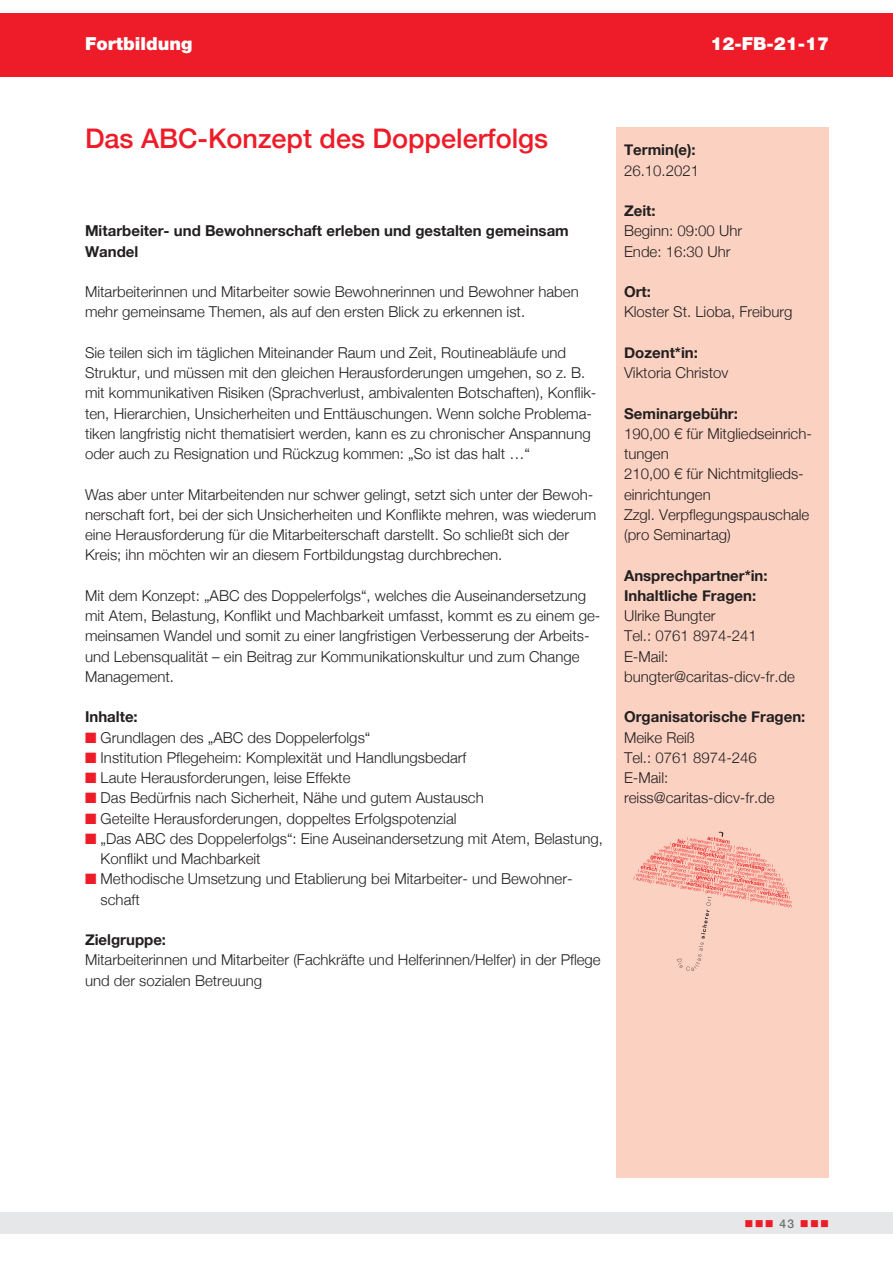
<style>
.page{position:relative;width:893px;height:1263px;background:#fff}
.page>*{position:absolute;margin:0;border:0;box-sizing:border-box;transform-origin:0 0}
.t1{font:500 27px "Helvetica Neue";color:#ee1c28}
.t2{font:900 18px "Helvetica Neue";color:#fff}
.t3{font:300 15px/20.2px "Helvetica Neue";color:#231f20}
.t4{font:700 15px/20.2px "Helvetica Neue";color:#231f20}
.t5{font:500 12px "Helvetica Neue";color:#6c6d70}
.s1{color:#ee1c28}
</style>
<div class="page">
<div style="left:0;top:1212px;width:893px;height:21px;background:#e6e7e9"></div>
<div style="left:0;top:13px;width:893px;height:64px;background:#ee1c28"></div>
<div style="left:617px;top:128px;width:212px;height:1050px;background:#fbd2c2"></div>
<img style="left:677px;top:910px;width:33px;height:61px">
<img style="left:633px;top:831px;width:159px;height:79px">
<p class="t2" style="left:85px;top:32px;width:109px">Fortbildung</p>
<p class="t2" style="left:710px;top:32px;width:120px">12-FB-21-17</p>
<h1 class="t1" style="left:85px;top:116px;width:465px">Das ABC-Konzept des Doppelerfolgs</h1>
<p class="t4" style="left:85px;top:221px;width:485px">Mitarbeiter- und Bewohnerschaft erleben und gestalten gemeinsam<br>Wandel</p>
<p class="t3" style="left:85px;top:280px;width:495px">Mitarbeiterinnen und Mitarbeiter sowie Bewohnerinnen und Bewohner haben mehr gemeinsame Themen, als auf den ersten Blick zu erkennen ist.</p>
<p class="t3" style="left:85px;top:341px;width:513px">Sie teilen sich im täglichen Miteinander Raum und Zeit, Routineabläufe und Struktur, und müssen mit den gleichen Herausforderungen umgehen, so z. B. mit kommunikativen Risiken (Sprachverlust, ambivalenten Botschaften), Konflik&shy;ten, Hierarchien, Unsicherheiten und Enttäuschungen. Wenn solche Problema&shy;tiken langfristig nicht thematisiert werden, kann es zu chronischer Anspannung oder auch zu Resignation und Rückzug kommen: „So ist das halt …“</p>
<p class="t3" style="left:85px;top:483px;width:513px">Was aber unter Mitarbeitenden nur schwer gelingt, setzt sich unter der Bewoh&shy;nerschaft fort, bei der sich Unsicherheiten und Konflikte mehren, was wiederum eine Herausforderung für die Mitarbeiterschaft darstellt. So schließt sich der Kreis; ihn möchten wir an diesem Fortbildungstag durchbrechen.</p>
<p class="t3" style="left:85px;top:584px;width:517px">Mit dem Konzept: „ABC des Doppelerfolgs“, welches die Auseinandersetzung mit Atem, Belastung, Konflikt und Machbarkeit umfasst, kommt es zu einem ge&shy;meinsamen Wandel und somit zu einer langfristigen Verbesserung der Arbeits&shy;und Lebensqualität – ein Beitrag zur Kommunikationskultur und zum Change Management.</p>
<p class="t4" style="left:85px;top:707px;width:54px">Inhalte:</p>
<p class="t3" style="left:85px;top:726px;width:287px"><span class="s1">■</span> Grundlagen des „ABC des Doppelerfolgs“</p>
<p class="t3" style="left:85px;top:746px;width:383px"><span class="s1">■</span> Institution Pflegeheim: Komplexität und Handlungsbedarf</p>
<p class="t3" style="left:85px;top:766px;width:267px"><span class="s1">■</span> Laute Herausforderungen, leise Effekte</p>
<p class="t3" style="left:85px;top:787px;width:400px"><span class="s1">■</span> Das Bedürfnis nach Sicherheit, Nähe und gutem Austausch</p>
<p class="t3" style="left:85px;top:807px;width:373px"><span class="s1">■</span> Geteilte Herausforderungen, doppeltes Erfolgspotenzial</p>
<p class="t3" style="left:101px;top:827px;width:504px;text-indent:-16px"><span class="s1">■</span> „Das ABC des Doppelerfolgs“: Eine Auseinandersetzung mit Atem, Belastung,<br>Konflikt und Machbarkeit</p>
<p class="t3" style="left:101px;top:868px;width:473px;text-indent:-16px"><span class="s1">■</span> Methodische Umsetzung und Etablierung bei Mitarbeiter- und Bewohner&shy;schaft</p>
<p class="t4" style="left:85px;top:930px;width:83px">Zielgruppe:</p>
<p class="t3" style="left:85px;top:949px;width:517px">Mitarbeiterinnen und Mitarbeiter (Fachkräfte und Helferinnen/Helfer) in der Pflege und der sozialen Betreuung</p>
<p class="t4" style="left:624px;top:140px;width:73px">Termin(e):</p>
<p class="t3" style="left:624px;top:159px;width:77px">26.10.2021</p>
<p class="t4" style="left:624px;top:201px;width:33px">Zeit:</p>
<p class="t3" style="left:624px;top:220px;width:120px">Beginn: 09:00 Uhr<br>Ende: 16:30 Uhr</p>
<p class="t4" style="left:624px;top:282px;width:28px">Ort:</p>
<p class="t3" style="left:624px;top:301px;width:170px">Kloster St. Lioba, Freiburg</p>
<p class="t4" style="left:624px;top:343px;width:75px">Dozent*in:</p>
<p class="t3" style="left:624px;top:361px;width:106px">Viktoria Christov</p>
<p class="t4" style="left:624px;top:403px;width:115px">Seminargebühr:</p>
<p class="t3" style="left:624px;top:422px;width:189px">190,00 € für Mitgliedseinrich&shy;tungen<br>210,00 € für Nichtmitglieds&shy;einrichtungen<br>Zzgl. Verpflegungspauschale (pro Seminartag)</p>
<p class="t4" style="left:624px;top:565px;width:145px">Ansprechpartner*in:<br>Inhaltliche Fragen:</p>
<p class="t3" style="left:624px;top:604px;width:172px">Ulrike Bungter<br>Tel.: 0761 8974-241<br>E-Mail: bungter@caritas-dicv-fr.de</p>
<p class="t4" style="left:624px;top:707px;width:183px">Organisatorische Fragen:</p>
<p class="t3" style="left:624px;top:726px;width:152px">Meike Reiß<br>Tel.: 0761 8974-246<br>E-Mail: reiss@caritas-dicv-fr.de</p>
<p class="t5" style="left:745px;top:1214px;width:86px"><span class="s1">■■■</span> 43 <span class="s1">■■■</span></p>
</div>
